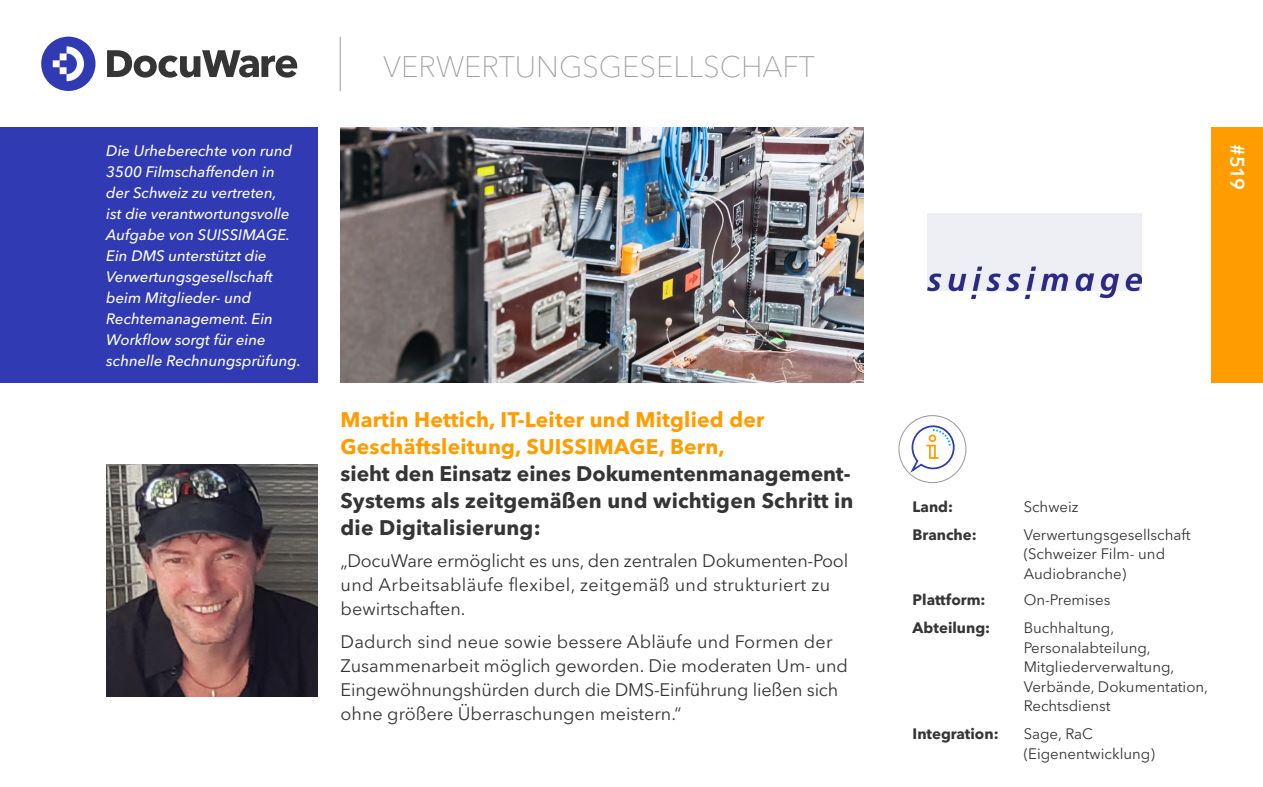
<style>
.page{position:relative;width:1263px;height:787px;background:#fff}
.page>*{position:absolute;margin:0;border:0;box-sizing:border-box;transform-origin:0 0}
.t1{font:100 29.4px "Avenir Next LT Pro";color:#9e9e9e}
.t2{font:700 21px/27px "Avenir Next LT Pro";letter-spacing:.01em;color:#353535}
.t3{font:700 21px/27px "Avenir Next LT Pro";letter-spacing:.01em;color:#ff9d00}
.t4{font:600 19.5px "Avenir Next LT Pro";color:#fff}
.t5{font:18px/24px "Avenir Next LT Pro";color:#353535}
.t6{font:italic 500 15px/21px "Avenir Next LT Pro";color:#fff}
.t7{font:15px/19.5px "Avenir Next LT Pro";color:#353535}
.t8{font:700 15px "Avenir Next LT Pro";color:#353535}
</style>
<div class="page">
<svg style="left:41px;top:37px;width:55px;height:54px"></svg>
<svg style="left:107px;top:50px;width:190px;height:28px"></svg>
<hr style="left:340px;top:37px;width:1px;height:54px;background:#9e9e9e">
<div style="left:1212px;top:128px;width:51px;height:255px;background:#ff9d00"></div>
<div style="left:0;top:128px;width:317px;height:255px;background:#303ab2"></div>
<div style="left:898px;top:415px;width:68px;height:68px;border:1px solid #9e9e9e;border-radius:50%"></div>
<svg style="left:908px;top:424px;width:47px;height:51px"></svg>
<img style="left:106px;top:465px;width:211px;height:231px">
<img style="left:927px;top:214px;width:215px;height:84px">
<img style="left:341px;top:128px;width:522px;height:255px">
<p class="t6" style="left:106px;top:140px;width:196px">Die Urheberechte von rund<br>3500 Filmschaffenden in der Schweiz zu vertreten,<br>ist die verantwortungsvolle<br>Aufgabe von SUISSIMAGE.<br>Ein DMS unterstützt die<br>Verwertungsgesellschaft beim Mitglieder- und<br>Rechtemanagement. Ein<br>Workflow sorgt für eine schnelle Rechnungsprüfung.</p>
<h1 class="t1" style="left:383px;top:49px;width:433px">VERWERTUNGSGESELLSCHAFT</h1>
<p class="t3" style="left:341px;top:406px;width:425px">Martin Hettich, IT-Leiter und Mitglied der<br>Geschäftsleitung, SUISSIMAGE, Bern,</p>
<p class="t2" style="left:341px;top:460px;width:514px">sieht den Einsatz eines Dokumentenmanagement-<br>Systems als zeitgemäßen und wichtigen Schritt in die Digitalisierung:</p>
<p class="t5" style="left:341px;top:549px;width:509px">„DocuWare ermöglicht es uns, den zentralen Dokumenten-Pool und Arbeitsabläufe flexibel, zeitgemäß und strukturiert zu bewirtschaften.</p>
<p class="t5" style="left:341px;top:629px;width:509px">Dadurch sind neue sowie bessere Abläufe und Formen der Zusammenarbeit möglich geworden. Die moderaten Um- und Eingewöhnungshürden durch die DMS-Einführung ließen sich ohne größere Überraschungen meistern.“</p>
<p class="t4" style="left:1249px;top:144px;width:47px;rotate:90deg">#519</p>
<p class="t8" style="left:913px;top:497px;width:42px">Land:</p>
<p class="t7" style="left:1024px;top:496px;width:56px">Schweiz</p>
<p class="t8" style="left:913px;top:525px;width:66px">Branche:</p>
<p class="t7" style="left:1024px;top:524px;width:168px">Verwertungsgesellschaft (Schweizer Film- und<br>Audiobranche)</p>
<p class="t8" style="left:913px;top:590px;width:74px">Plattform:</p>
<p class="t7" style="left:1024px;top:590px;width:88px">On-Premises</p>
<p class="t8" style="left:913px;top:618px;width:79px">Abteilung:</p>
<p class="t7" style="left:1024px;top:618px;width:186px">Buchhaltung,<br>Personalabteilung,<br>Mitgliederverwaltung,<br>Verbände, Dokumentation,<br>Rechtsdienst</p>
<p class="t8" style="left:913px;top:724px;width:88px">Integration:</p>
<p class="t7" style="left:1024px;top:724px;width:133px">Sage, RaC (Eigenentwicklung)</p>
</div>
